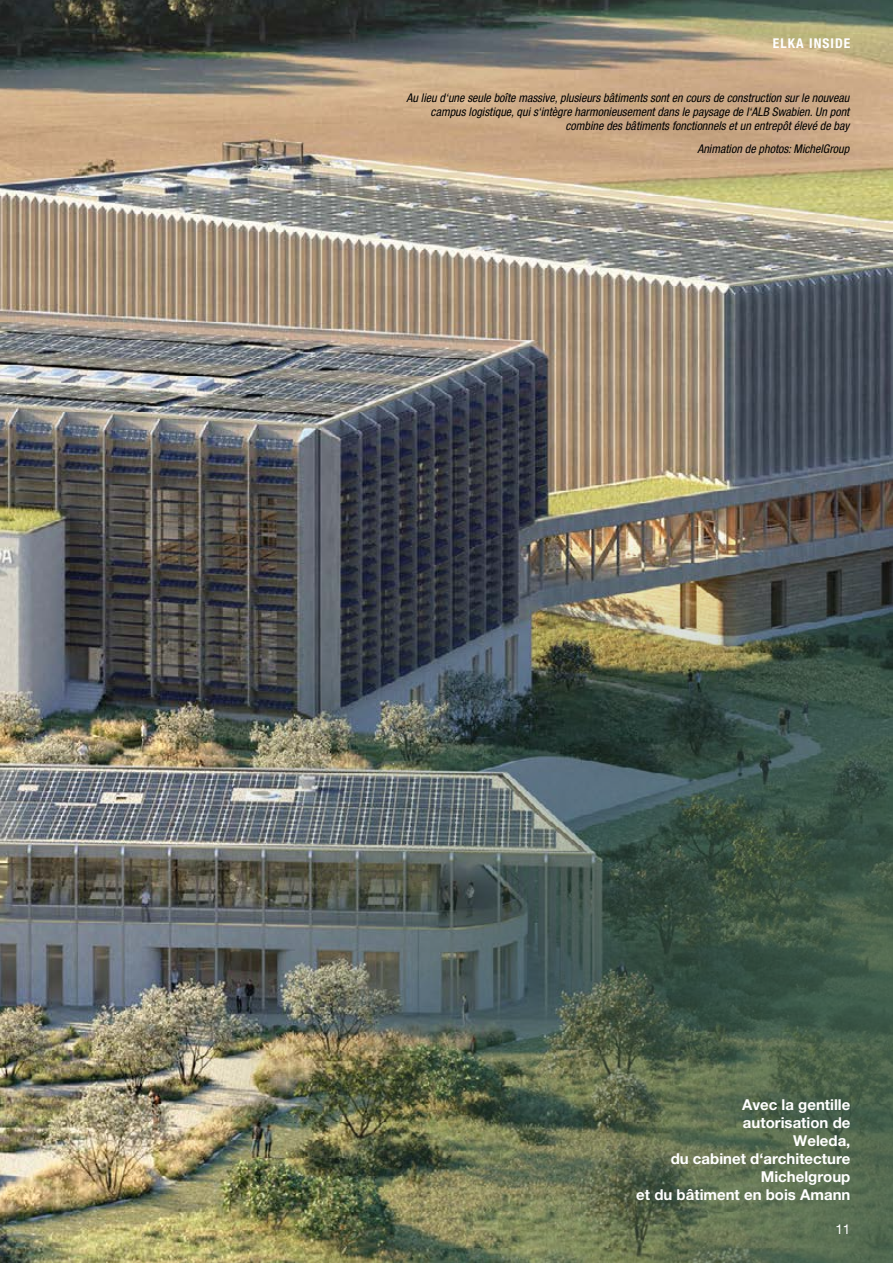
<style>
.page{position:relative;width:893px;height:1263px;background:#fff}
.page>*{position:absolute;margin:0;border:0;box-sizing:border-box;transform-origin:0 0}
.t1{font:700 15px/18px "Helvetica Neue LT Pro";color:#fff;text-align:right}
.t2{font:700 condensed 13.5px "Helvetica Neue LT Pro";letter-spacing:.08em;color:#fff}
.t3{font:13.5px "Helvetica Neue LT Pro";color:#fff}
.t4{font:italic condensed 12px/14.4px "Helvetica Neue LT Pro";color:#000;text-align:right}
</style>
<div class="page">
<img style="left:0;top:0;width:893px;height:1263px">
<img style="left:179px;top:518px;width:714px;height:745px">
<p class="t2" style="left:773px;top:35px;width:79px">ELKA INSIDE</p>
<p class="t4" style="left:406px;top:90px;width:444px">Au lieu d‘une seule boîte massive, plusieurs bâtiments sont en cours de construction sur le nouveau campus logistique, qui s‘intègre harmonieusement dans le paysage de l‘ALB Swabien. Un pont combine des bâtiments fonctionnels et un entrepôt élevé de bay</p>
<p class="t4" style="left:697px;top:142px;width:154px">Animation de photos: MichelGroup</p>
<p class="t1" style="left:636px;top:1095px;width:216px">Avec la gentille<br>autorisation de<br>Weleda,<br>du cabinet d‘architecture<br>Michelgroup<br>et du bâtiment en bois Amann</p>
<p class="t3" style="left:835px;top:1221px;width:17px">11</p>
</div>
